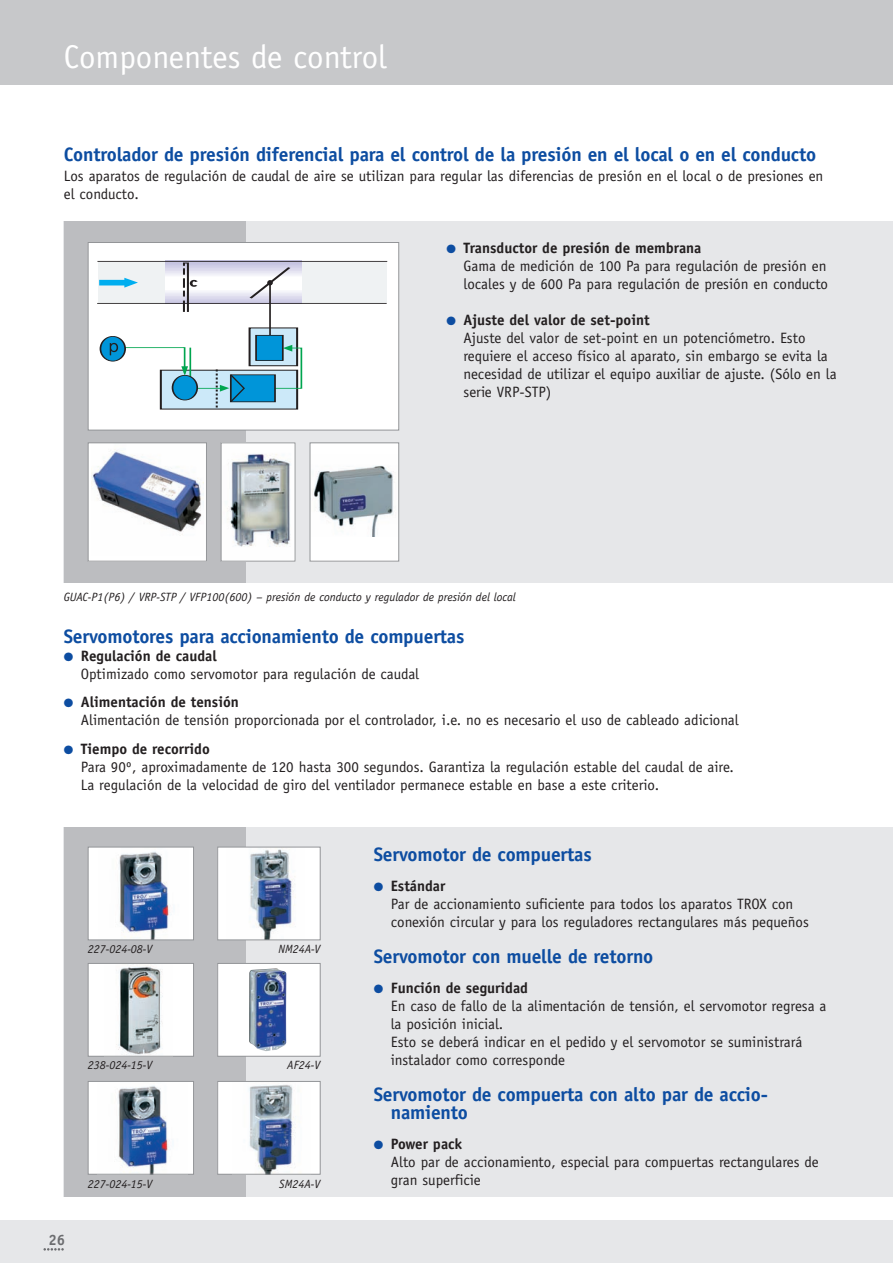
<style>
.page{position:relative;width:893px;height:1263px;background:#fff}
.page>*{position:absolute;margin:0;border:0;box-sizing:border-box;transform-origin:0 0}
.t1{font:33px "Officina Sans";color:#fff}
.t2{font:700 19.5px/18px "Officina Sans";letter-spacing:-.01em;color:#0d4da1}
.t3{font:15px/18px "Officina Sans";color:#231f20}
.t4{font:700 15px "Officina Sans";color:#6c6d70}
.t5{font:italic 12px "Officina Sans";color:#231f20}
.s1{color:#0d4da1}
.s2{font-weight:700}
</style>
<div class="page">
<div style="left:0;top:1220px;width:893px;height:43px;background:#e6e7e9"></div>
<div style="left:0;top:0;width:893px;height:85px;background:#c7c8ca"></div>
<svg style="left:43px;top:1248px;width:21px;height:2px"></svg>
<div style="left:64px;top:827px;width:829px;height:370px;background:#e6e7e9"></div>
<div style="left:64px;top:221px;width:829px;height:362px;background:#e6e7e9"></div>
<div style="left:64px;top:827px;width:182px;height:370px;background:#bcbdc0"></div>
<div style="left:64px;top:221px;width:182px;height:362px;background:#bcbdc0"></div>
<div style="left:88px;top:242px;width:311px;height:188px;background:#fff"></div>
<div style="left:161px;top:370px;width:136px;height:39px;background:#cce9f9"></div>
<div style="left:160px;top:369px;width:138px;height:41px;border:1px solid #231f20"></div>
<div style="left:250px;top:328px;width:47px;height:38px;background:#cce9f9"></div>
<div style="left:249px;top:327px;width:49px;height:39px;border:1px solid #231f20"></div>
<svg style="left:252px;top:345px;width:51px;height:44px"></svg>
<hr style="left:165px;top:260px;width:137px;height:4px;background:#bdbad6">
<hr style="left:270px;top:285px;width:1px;height:50px;background:#231f20">
<svg style="left:98px;top:261px;width:290px;height:52px"></svg>
<hr style="left:97px;top:261px;width:290px;height:1px;background:#231f20">
<hr style="left:97px;top:303px;width:290px;height:1px;background:#231f20">
<div style="left:256px;top:335px;width:27px;height:25px;background:#0095d9"></div>
<div style="left:255px;top:335px;width:28px;height:26px;border:1px solid #231f20"></div>
<div style="left:231px;top:375px;width:44px;height:27px;background:#0095d9"></div>
<div style="left:230px;top:374px;width:46px;height:28px;border:1px solid #231f20"></div>
<svg style="left:100px;top:336px;width:25px;height:25px"></svg>
<div style="left:100px;top:336px;width:26px;height:26px;border:1px solid #231f20;border-radius:50%"></div>
<hr style="left:197px;top:388px;width:30px;height:1px;background:#00a54f">
<svg style="left:216px;top:369px;width:30px;height:40px"></svg>
<hr style="left:190px;top:348px;width:1px;height:32px;background:#00a54f">
<div style="left:173px;top:375px;width:24px;height:25px;background:#0095d9;border-radius:50%"></div>
<div style="left:172px;top:375px;width:26px;height:26px;border:1px solid #231f20;border-radius:50%"></div>
<svg style="left:110px;top:343px;width:78px;height:33px"></svg>
<div style="left:88px;top:242px;width:311px;height:188px;border:1px solid #939598"></div>
<div style="left:88px;top:443px;width:118px;height:118px;background:#fff"></div>
<img style="left:92px;top:449px;width:112px;height:86px">
<div style="left:88px;top:442px;width:119px;height:119px;border:1px solid #939598"></div>
<img style="left:223px;top:444px;width:70px;height:115px">
<div style="left:221px;top:442px;width:74px;height:119px;border:1px solid #939598"></div>
<div style="left:310px;top:443px;width:89px;height:118px;background:#fff"></div>
<img style="left:313px;top:465px;width:81px;height:72px">
<div style="left:310px;top:442px;width:89px;height:119px;border:1px solid #939598"></div>
<div style="left:88px;top:847px;width:106px;height:93px;background:#fff"></div>
<img style="left:119px;top:851px;width:51px;height:87px">
<div style="left:88px;top:847px;width:106px;height:93px;border:1px solid #939598"></div>
<div style="left:218px;top:847px;width:102px;height:93px;background:#fff"></div>
<img style="left:250px;top:849px;width:46px;height:89px">
<div style="left:217px;top:847px;width:104px;height:93px;border:1px solid #939598"></div>
<div style="left:88px;top:963px;width:106px;height:93px;background:#fff"></div>
<img style="left:116px;top:965px;width:47px;height:89px">
<div style="left:88px;top:963px;width:106px;height:93px;border:1px solid #939598"></div>
<div style="left:218px;top:963px;width:102px;height:93px;background:#fff"></div>
<img style="left:249px;top:968px;width:37px;height:83px">
<div style="left:217px;top:963px;width:104px;height:93px;border:1px solid #939598"></div>
<div style="left:88px;top:1081px;width:106px;height:93px;background:#fff"></div>
<img style="left:118px;top:1085px;width:52px;height:87px">
<div style="left:88px;top:1081px;width:106px;height:93px;border:1px solid #939598"></div>
<div style="left:218px;top:1081px;width:102px;height:93px;background:#fff"></div>
<img style="left:248px;top:1084px;width:46px;height:88px">
<div style="left:217px;top:1081px;width:104px;height:93px;border:1px solid #939598"></div>
<h1 class="t1" style="left:64px;top:44px;width:325px">Componentes de control</h1>
<h2 class="t2" style="left:64px;top:147px;width:754px">Controlador de presión diferencial para el control de la presión en el local o en el conducto</h2>
<p class="t3" style="left:64px;top:168px;width:761px">Los aparatos de regulación de caudal de aire se utilizan para regular las diferencias de presión en el local o de presiones en el conducto.</p>
<p class="t3" style="left:463px;top:240px;width:366px;text-indent:-17px"><span class="s1">●</span> <span class="s2">Transductor de presión de membrana<br></span>Gama de medición de 100 Pa para regulación de presión en locales y de 600 Pa para regulación de presión en conducto</p>
<p class="t3" style="left:463px;top:312px;width:375px;text-indent:-17px"><span class="s1">●</span> <span class="s2">Ajuste del valor de set-point<br></span>Ajuste del valor de set-point en un potenciómetro. Esto requiere el acceso físico al aparato, sin embargo se evita la necesidad de utilizar el equipo auxiliar de ajuste. (Sólo en la serie VRP-STP)</p>
<p class="t5" style="left:64px;top:592px;width:454px">GUAC-P1(P6) / VRP-STP / VFP100(600) – presión de conducto y regulador de presión del local</p>
<h2 class="t2" style="left:64px;top:629px;width:402px">Servomotores para accionamiento de compuertas</h2>
<p class="t3" style="left:81px;top:648px;width:340px;text-indent:-17px"><span class="s1">●</span> <span class="s2">Regulación de caudal<br></span>Optimizado como servomotor para regulación de caudal</p>
<p class="t3" style="left:81px;top:694px;width:659px;text-indent:-17px"><span class="s1">●</span> <span class="s2">Alimentación de tensión<br></span>Alimentación de tensión proporcionada por el controlador, i.e. no es necesario el uso de cableado adicional</p>
<p class="t3" style="left:81px;top:741px;width:655px;text-indent:-17px"><span class="s1">●</span> <span class="s2">Tiempo de recorrido<br></span>Para 90º, aproximadamente de 120 hasta 300 segundos. Garantiza la regulación estable del caudal de aire.<br>La regulación de la velocidad de giro del ventilador permanece estable en base a este criterio.</p>
<p class="t5" style="left:88px;top:944px;width:66px">227-024-08-V</p>
<p class="t5" style="left:278px;top:944px;width:43px">NM24A-V</p>
<p class="t5" style="left:88px;top:1061px;width:66px">238-024-15-V</p>
<p class="t5" style="left:287px;top:1061px;width:34px">AF24-V</p>
<p class="t4" style="left:48px;top:1234px;width:18px">26</p>
<p class="t5" style="left:88px;top:1180px;width:66px">227-024-15-V</p>
<p class="t5" style="left:279px;top:1180px;width:42px">SM24A-V</p>
<h2 class="t2" style="left:374px;top:846px;width:219px">Servomotor de compuertas</h2>
<p class="t3" style="left:391px;top:878px;width:420px;text-indent:-17px"><span class="s1">●</span> <span class="s2">Estándar<br></span>Par de accionamiento suficiente para todos los aparatos TROX con conexión circular y para los reguladores rectangulares más pequeños</p>
<h2 class="t2" style="left:374px;top:948px;width:281px">Servomotor con muelle de retorno</h2>
<p class="t3" style="left:391px;top:980px;width:437px;text-indent:-17px"><span class="s1">●</span> <span class="s2">Función de seguridad<br></span>En caso de fallo de la alimentación de tensión, el servomotor regresa a la posición inicial.<br>Esto se deberá indicar en el pedido y el servomotor se suministrará instalador como corresponde</p>
<h2 class="t2" style="left:391px;top:1086px;width:379px;text-indent:-17px">Servomotor de compuerta con alto par de accio&shy;namiento</h2>
<p class="t3" style="left:391px;top:1136px;width:429px;text-indent:-17px"><span class="s1">●</span> <span class="s2">Power pack<br></span>Alto par de accionamiento, especial para compuertas rectangulares de gran superficie</p>
</div>
